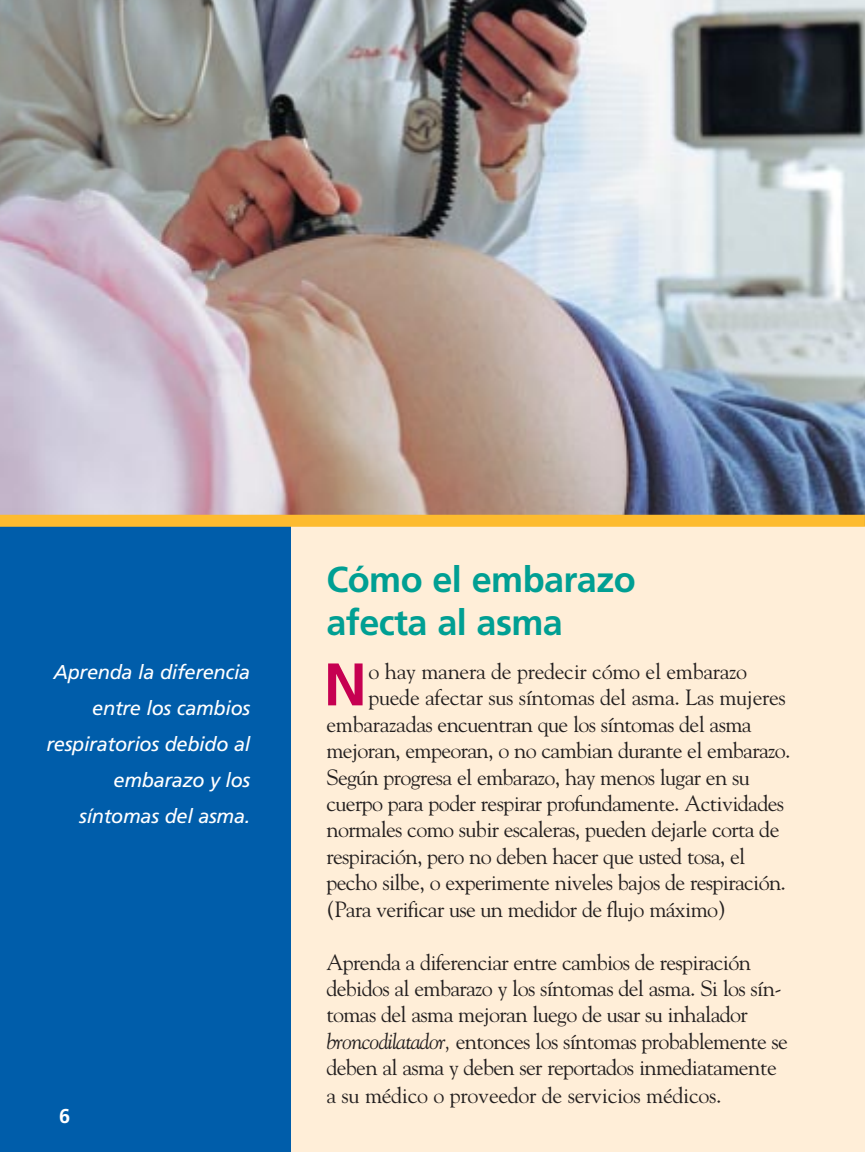
<style>
.page{position:relative;width:865px;height:1152px;background:#fff}
.page>*{position:absolute;margin:0;border:0;box-sizing:border-box;transform-origin:0 0}
.t1{font:700 60px "Frutiger";color:#c60051}
.t2{font:700 36px/43.2px "Frutiger";letter-spacing:-.015em;color:#009f93}
.t3{font:22px/26.6px "Goudy";letter-spacing:-.03em;color:#231f1f}
.t4{font:italic 20px/36px "Frutiger";letter-spacing:-.015em;color:#fff;text-align:right}
.t5{font:700 20px "Frutiger";color:#fff}
.s1{font-style:italic}
</style>
<div class="page">
<div style="left:0;top:0;width:864px;height:1151px;background:#ffeed8"></div>
<div style="left:0;top:0;width:290px;height:1151px;background:#005daa"></div>
<img style="left:0;top:0;width:864px;height:514px">
<div style="left:0;top:514px;width:864px;height:12px;background:#fdbb2f"></div>
<p class="t4" style="left:46px;top:655px;width:205px">Aprenda la diferencia entre los cambios respiratorios debido al embarazo y los síntomas del asma.</p>
<p class="t5" style="left:59px;top:1107px;width:13px">6</p>
<h2 class="t2" style="left:326px;top:560px;width:311px">Cómo el embarazo afecta al asma</h2>
<h1 class="t1" style="left:323px;top:660px;width:45px">N</h1>
<p class="t3" style="left:368px;top:659px;width:380px">o hay manera de predecir cómo el embarazo</p>
<p class="t3" style="left:368px;top:686px;width:419px">puede afectar sus síntomas del asma. Las mujeres</p>
<p class="t3" style="left:326px;top:712px;width:426px">embarazadas encuentran que los síntomas del asma</p>
<p class="t3" style="left:326px;top:739px;width:465px">mejoran, empeoran, o no cambian durante el embarazo.</p>
<p class="t3" style="left:326px;top:765px;width:424px">Según progresa el embarazo, hay menos lugar en su</p>
<p class="t3" style="left:326px;top:791px;width:459px">cuerpo para poder respirar profundamente. Actividades</p>
<p class="t3" style="left:326px;top:818px;width:454px">normales como subir escaleras, pueden dejarle corta de</p>
<p class="t3" style="left:326px;top:844px;width:420px">respiración, pero no deben hacer que usted tosa, el</p>
<p class="t3" style="left:326px;top:871px;width:461px">pecho silbe, o experimente niveles bajos de respiración.</p>
<p class="t3" style="left:326px;top:897px;width:401px">(Para verificar use un medidor de flujo máximo)</p>
<p class="t3" style="left:326px;top:950px;width:463px">Aprenda a diferenciar entre cambios de respiración debidos al embarazo y los síntomas del asma. Si los sín&shy;tomas del asma mejoran luego de usar su inhalador <span class="s1">broncodilatador,</span> entonces los síntomas probablemente se deben al asma y deben ser reportados inmediatamente a su médico o proveedor de servicios médicos.</p>
</div>
